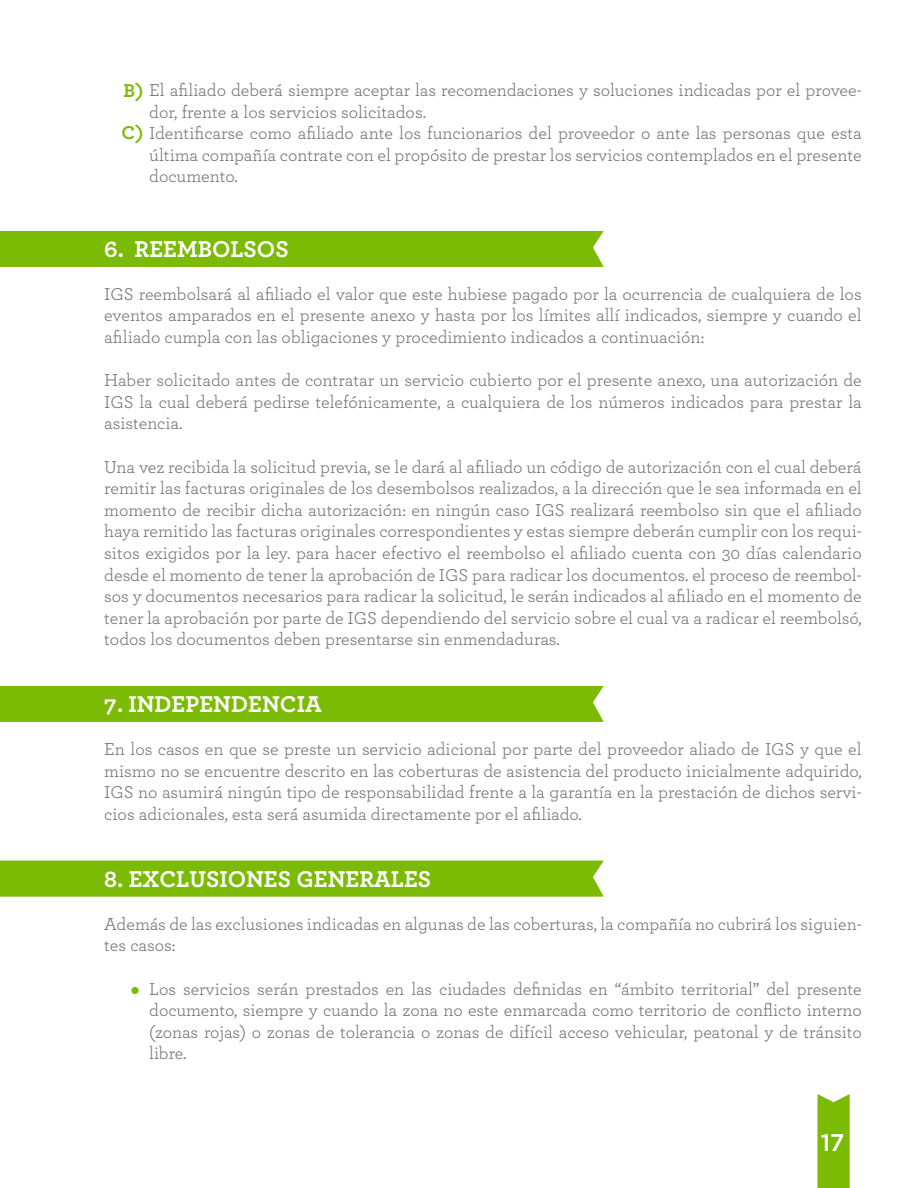
<style>
.page{position:relative;width:918px;height:1188px;background:#fff}
.page>*{position:absolute;margin:0;border:0;box-sizing:border-box;transform-origin:0 0}
.t1{font:700 24px "Archer";color:#fff}
.t2{font:500 24px "Gotham";color:#fff}
.t3{font:18px/21.6px "Archer";color:#727276;text-align:justify}
.s1{font-weight:700;font-size:19.5px;color:#7bba05}
</style>
<div class="page">
<div style="left:0;top:231px;width:603px;height:36px;background:#7bba05"></div>
<div style="left:0;top:686px;width:603px;height:36px;background:#7bba05"></div>
<div style="left:0;top:861px;width:603px;height:35px;background:#7bba05"></div>
<div style="left:818px;top:1094px;width:31px;height:94px;background:#7bba05"></div>
<p class="t3" style="left:123px;top:78px;width:740px"><span class="s1">B)</span> El afiliado deberá siempre aceptar las recomendaciones y soluciones indicadas por el provee-</p>
<p class="t3" style="left:121px;top:122px;width:742px"><span class="s1">C)</span> Identificarse como afiliado ante los funcionarios del proveedor o ante las personas que esta</p>
<p class="t3" style="left:149px;top:100px;width:278px">dor, frente a los servicios solicitados.</p>
<p class="t3" style="left:149px;top:143px;width:714px">última compañía contrate con el propósito de prestar los servicios contemplados en el presente documento.</p>
<h1 class="t1" style="left:104px;top:230px;width:186px">6. REEMBOLSOS</h1>
<p class="t3" style="left:104px;top:282px;width:759px">IGS reembolsará al afiliado el valor que este hubiese pagado por la ocurrencia de cualquiera de los eventos amparados en el presente anexo y hasta por los límites allí indicados, siempre y cuando el afiliado cumpla con las obligaciones y procedimiento indicados a continuación:</p>
<p class="t3" style="left:104px;top:369px;width:759px">Haber solicitado antes de contratar un servicio cubierto por el presente anexo, una autorización de IGS la cual deberá pedirse telefónicamente, a cualquiera de los números indicados para prestar la asistencia.</p>
<p class="t3" style="left:104px;top:455px;width:759px">Una vez recibida la solicitud previa, se le dará al afiliado un código de autorización con el cual deberá remitir las facturas originales de los desembolsos realizados, a la dirección que le sea informada en el momento de recibir dicha autorización: en ningún caso IGS realizará reembolso sin que el afiliado haya remitido las facturas originales correspondientes y estas siempre deberán cumplir con los requi&shy;sitos exigidos por la ley. para hacer efectivo el reembolso el afiliado cuenta con 30 días calendario desde el momento de tener la aprobación de IGS para radicar los documentos. el proceso de reembol&shy;sos y documentos necesarios para radicar la solicitud, le serán indicados al afiliado en el momento de tener la aprobación por parte de IGS dependiendo del servicio sobre el cual va a radicar el reembolsó, todos los documentos deben presentarse sin enmendaduras.</p>
<h1 class="t1" style="left:104px;top:685px;width:219px">7. INDEPENDENCIA</h1>
<p class="t3" style="left:104px;top:738px;width:759px">En los casos en que se preste un servicio adicional por parte del proveedor aliado de IGS y que el mismo no se encuentre descrito en las coberturas de asistencia del producto inicialmente adquirido, IGS no asumirá ningún tipo de responsabilidad frente a la garantía en la prestación de dichos servi&shy;cios adicionales, esta será asumida directamente por el afiliado.</p>
<h1 class="t1" style="left:104px;top:860px;width:329px">8. EXCLUSIONES GENERALES</h1>
<p class="t3" style="left:104px;top:912px;width:759px">Además de las exclusiones indicadas en algunas de las coberturas, la compañía no cubrirá los siguien&shy;tes casos:</p>
<p class="t3" style="left:149px;top:977px;width:714px">Los servicios serán prestados en las ciudades definidas en “ámbito territorial” del presente documento, siempre y cuando la zona no este enmarcada como territorio de conflicto interno (zonas rojas) o zonas de tolerancia o zonas de difícil acceso vehicular, peatonal y de tránsito libre.</p>
<h1 class="t2" style="left:821px;top:1129px;width:25px">17</h1>
</div>
